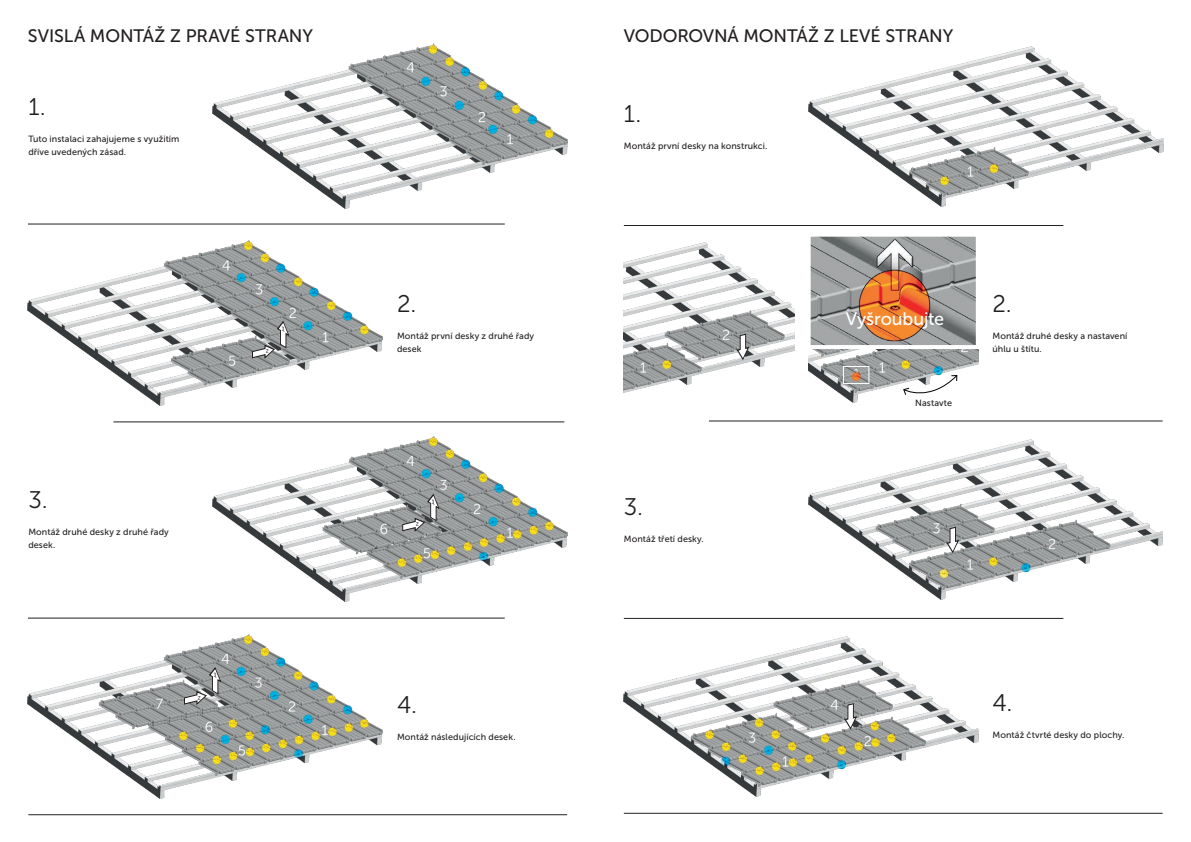
<style>
.page{position:relative;width:1191px;height:842px;background:#fff}
.page>*{position:absolute;margin:0;border:0;box-sizing:border-box;transform-origin:0 0}
.t1{font:24px "Museo Sans 300";color:#231f20}
.t2{font:18px "Museo Sans 500";letter-spacing:-.005em;color:#231f20}
.t3{font:18px "Museo Sans 500";letter-spacing:-.005em;color:#fff}
.t4{font:9px/13.5px "Museo Sans 500";letter-spacing:.01em;color:#231f20}
</style>
<div class="page">
<img style="left:808px;top:349px;width:170px;height:54px">
<hr style="left:624px;top:225px;width:439px;height:1px;background:#231f20">
<hr style="left:28px;top:224px;width:477px;height:1px;background:#231f20">
<hr style="left:28px;top:618px;width:477px;height:1px;background:#231f20">
<hr style="left:709px;top:421px;width:453px;height:1px;background:#231f20">
<hr style="left:113px;top:422px;width:451px;height:1px;background:#231f20">
<hr style="left:624px;top:618px;width:439px;height:1px;background:#231f20">
<hr style="left:28px;top:814px;width:539px;height:1px;background:#231f20">
<hr style="left:624px;top:813px;width:538px;height:1px;background:#231f20">
<img style="left:28px;top:241px;width:354px;height:164px">
<img style="left:213px;top:437px;width:354px;height:164px">
<img style="left:213px;top:44px;width:354px;height:164px">
<img style="left:28px;top:634px;width:354px;height:165px">
<img style="left:624px;top:243px;width:170px;height:150px">
<img style="left:808px;top:439px;width:354px;height:160px">
<img style="left:624px;top:636px;width:354px;height:160px">
<img style="left:808px;top:46px;width:355px;height:161px">
<svg style="left:902px;top:374px;width:56px;height:29px"></svg>
<img style="left:811px;top:238px;width:163px;height:106px">
<div style="left:806px;top:233px;width:173px;height:116px;border:4px solid #fff"></div>
<div style="left:843px;top:366px;width:26px;height:18px;border:1px solid #fff"></div>
<svg style="left:736px;top:333px;width:13px;height:29px"></svg>
<svg style="left:945px;top:526px;width:14px;height:29px"></svg>
<svg style="left:843px;top:702px;width:14px;height:29px"></svg>
<svg style="left:252px;top:315px;width:37px;height:48px;background:#979999"></svg>
<svg style="left:402px;top:489px;width:38px;height:47px;background:#959797"></svg>
<svg style="left:184px;top:662px;width:37px;height:47px;background:#9b9d9e"></svg>
<h2 class="t2" style="left:28px;top:26px;width:286px">SVISLÁ MONTÁŽ Z PRAVÉ STRANY</h2>
<h2 class="t2" style="left:624px;top:26px;width:331px">VODOROVNÁ MONTÁŽ Z LEVÉ STRANY</h2>
<h1 class="t1" style="left:28px;top:93px;width:19px">1.</h1>
<p class="t4" style="left:28px;top:132px;width:153px">Tuto instalaci zahajujeme s využitím dříve uvedených zásad.</p>
<h1 class="t1" style="left:624px;top:101px;width:19px">1.</h1>
<p class="t4" style="left:624px;top:139px;width:145px">Montáž první desky na konstrukci.</p>
<h1 class="t1" style="left:28px;top:487px;width:21px">3.</h1>
<p class="t4" style="left:28px;top:525px;width:142px">Montáž druhé desky z druhé řady desek.</p>
<h1 class="t1" style="left:397px;top:290px;width:21px">2.</h1>
<p class="t4" style="left:397px;top:329px;width:139px">Montáž první desky z druhé řady desek</p>
<h1 class="t1" style="left:624px;top:493px;width:21px">3.</h1>
<p class="t4" style="left:624px;top:532px;width:81px">Montáž třetí desky.</p>
<h2 class="t3" style="left:845px;top:308px;width:100px">Vyšroubujte</h2>
<p class="t4" style="left:915px;top:397px;width:38px">Nastavte</p>
<h1 class="t1" style="left:992px;top:290px;width:21px">2.</h1>
<p class="t4" style="left:992px;top:329px;width:136px">Montáž druhé desky a nastavení úhlu u štítu.</p>
<h1 class="t1" style="left:397px;top:692px;width:21px">4.</h1>
<p class="t4" style="left:397px;top:730px;width:120px">Montáž následujících desek.</p>
<h1 class="t1" style="left:992px;top:690px;width:21px">4.</h1>
<p class="t4" style="left:992px;top:728px;width:133px">Montáž čtvrté desky do plochy.</p>
</div>
